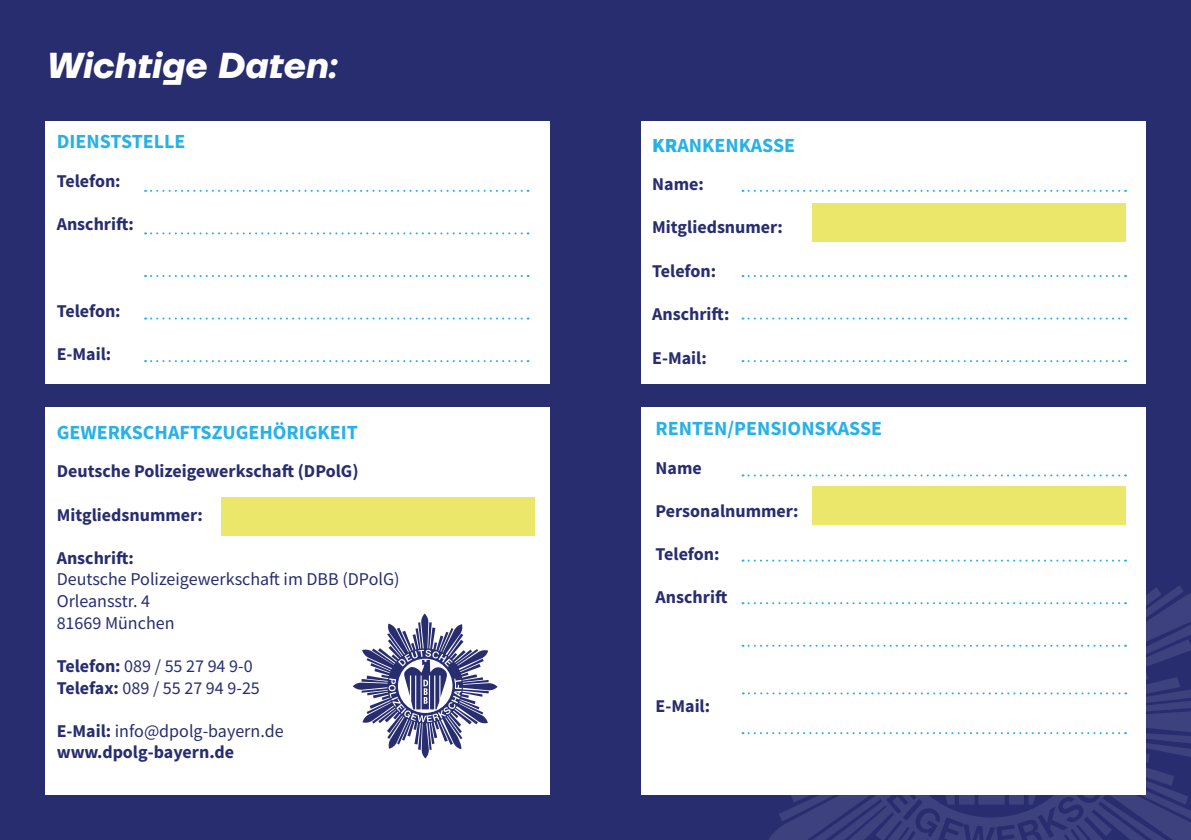
<style>
.page{position:relative;width:1191px;height:840px;background:#fff}
.page>*{position:absolute;margin:0;border:0;box-sizing:border-box;transform-origin:0 0}
.t1{font:italic 700 36px "TT Firs Neue";color:#fff}
.t2{font:700 20px "Source Sans Pro";color:#27b1e7}
.t3{font:700 18px/21.6px "Source Sans Pro";color:#282d6f}
.t4{font:18px/21.6px "Source Sans Pro";color:#282d6f}
.s1{font-weight:700}
.s2{font-weight:400}
.s3{font-weight:900}
</style>
<div class="page">
<div style="left:0;top:0;width:1191px;height:839px;background:#282d6f"></div>
<svg style="left:728px;top:456px;width:463px;height:383px"></svg>
<div style="left:45px;top:121px;width:505px;height:262px;background:#fff"></div>
<div style="left:641px;top:121px;width:504px;height:262px;background:#fff"></div>
<div style="left:45px;top:406px;width:505px;height:388px;background:#fff"></div>
<div style="left:641px;top:406px;width:504px;height:388px;background:#fff"></div>
<svg style="left:145px;top:190px;width:383px;height:2px"></svg>
<svg style="left:145px;top:232px;width:383px;height:2px"></svg>
<svg style="left:145px;top:275px;width:383px;height:2px"></svg>
<svg style="left:145px;top:317px;width:383px;height:2px"></svg>
<svg style="left:145px;top:360px;width:383px;height:2px"></svg>
<svg style="left:742px;top:190px;width:384px;height:2px"></svg>
<svg style="left:742px;top:275px;width:384px;height:2px"></svg>
<svg style="left:742px;top:317px;width:384px;height:2px"></svg>
<svg style="left:742px;top:360px;width:384px;height:2px"></svg>
<svg style="left:742px;top:474px;width:384px;height:2px"></svg>
<svg style="left:742px;top:559px;width:384px;height:2px"></svg>
<svg style="left:742px;top:602px;width:384px;height:2px"></svg>
<svg style="left:742px;top:644px;width:384px;height:160px"></svg>
<svg style="left:353px;top:613px;width:144px;height:145px"></svg>
<div style="left:812px;top:485px;width:313px;height:39px;background:#ebe76b"></div>
<div style="left:812px;top:203px;width:313px;height:39px;background:#ebe76b"></div>
<div style="left:221px;top:497px;width:313px;height:38px;background:#ebe76b"></div>
<h1 class="t1" style="left:45px;top:40px;width:292px">Wichtige Daten:</h1>
<p class="t2" style="left:57px;top:128px;width:130px">DIENSTSTELLE</p>
<p class="t3" style="left:57px;top:170px;width:65px">Telefon:</p>
<p class="t3" style="left:57px;top:213px;width:79px">Anschrift:</p>
<p class="t3" style="left:57px;top:299px;width:65px">Telefon:</p>
<p class="t3" style="left:57px;top:343px;width:56px">E-Mail:</p>
<p class="t2" style="left:57px;top:418px;width:303px">GEWERKSCHAFTSZUGEHÖRIGKEIT</p>
<p class="t3" style="left:57px;top:460px;width:303px">Deutsche Polizeigewerkschaft (DPolG)</p>
<p class="t3" style="left:57px;top:503px;width:148px">Mitgliedsnummer:</p>
<p class="t3" style="left:57px;top:546px;width:79px">Anschrift:</p>
<p class="t4" style="left:57px;top:568px;width:344px">Deutsche Polizeigewerkschaft im DBB (DPolG)<br>Orleansstr. 4<br>81669 München</p>
<p class="t4" style="left:57px;top:654px;width:205px"><span class="s1">Telefon:</span> 089 / 55 27 94 9-0<br><span class="s1">Telefax:</span> 089 / 55 27 94 9-25</p>
<p class="t3" style="left:57px;top:719px;width:228px">E-Mail: <span class="s2">info@dpolg-bayern.de </span>www.dpolg-bayern.de</p>
<p class="t2" style="left:652px;top:131px;width:144px"><span class="s3">KR</span>ANKENKASSE</p>
<p class="t3" style="left:652px;top:173px;width:53px">Name:</p>
<p class="t3" style="left:652px;top:216px;width:132px">Mitgliedsnumer:</p>
<p class="t3" style="left:652px;top:259px;width:65px">Telefon:</p>
<p class="t3" style="left:652px;top:303px;width:79px">Anschrift:</p>
<p class="t3" style="left:652px;top:346px;width:56px">E-Mail:</p>
<p class="t2" style="left:655px;top:414px;width:228px">RENTEN/PENSIONSKASSE</p>
<p class="t3" style="left:655px;top:456px;width:48px">Name</p>
<p class="t3" style="left:655px;top:499px;width:144px">Personalnummer:</p>
<p class="t3" style="left:655px;top:542px;width:65px">Telefon:</p>
<p class="t3" style="left:655px;top:586px;width:73px">Anschrift</p>
<p class="t3" style="left:655px;top:694px;width:56px">E-Mail:</p>
</div>
